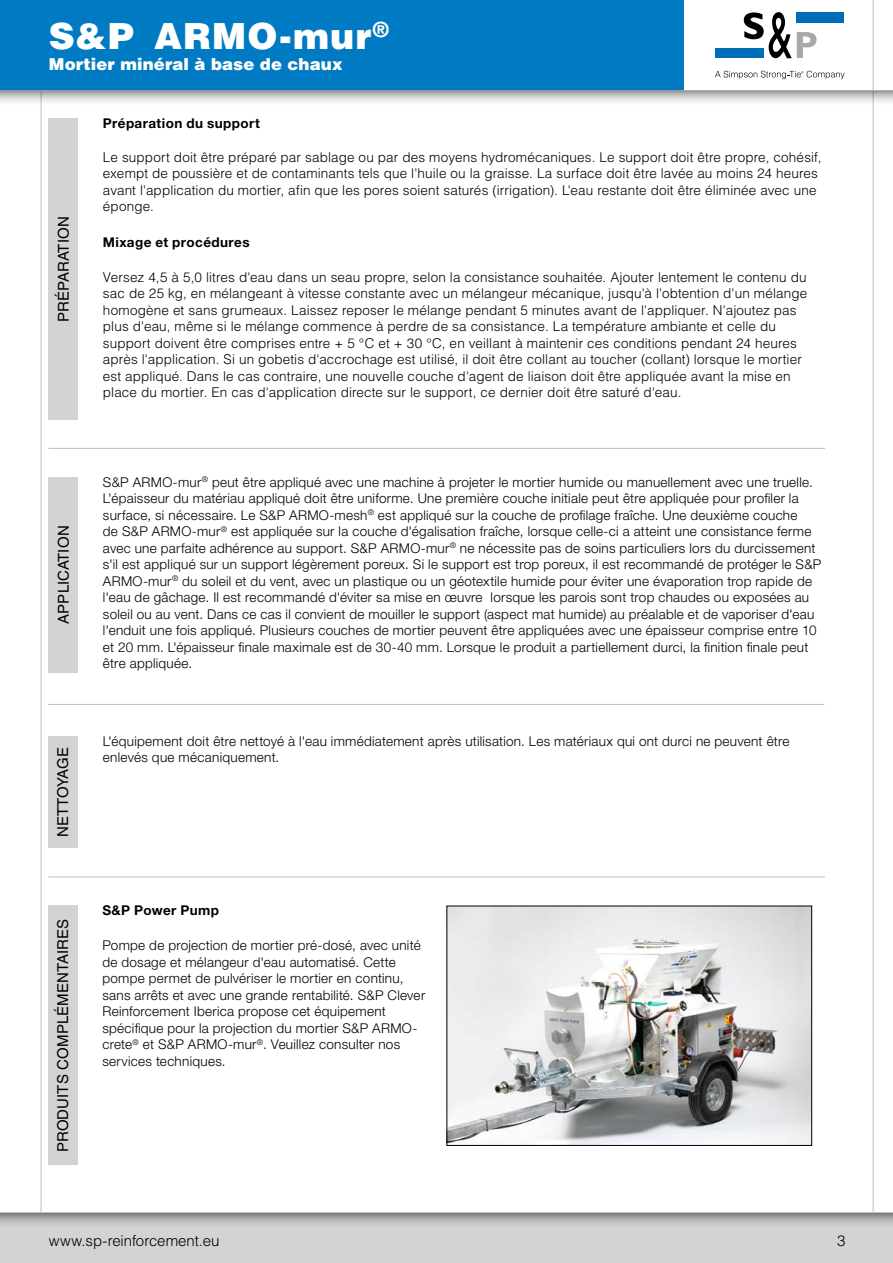
<style>
.page{position:relative;width:893px;height:1263px;background:#fff}
.page>*{position:absolute;margin:0;border:0;box-sizing:border-box;transform-origin:0 0}
.t1{font:900 36px "Helvetica LT Std";letter-spacing:.035em;color:#fff}
.t2{font:900 16.5px "Helvetica LT Std";letter-spacing:.005em;color:#fff}
.t3{font:15px "Helvetica LT Std";letter-spacing:.01em;color:#000}
.t4{font:300 15px "Helvetica LT Std";letter-spacing:-.005em;color:#000}
.t5{font:300 13.5px/16.5px "Helvetica Neue LT Std";letter-spacing:.02em;color:#000}
.t6{font:300 13.5px/16.5px "Helvetica LT Std";letter-spacing:.01em;color:#000}
.t7{font:700 13.5px "Helvetica Neue LT Std";letter-spacing:.03em;color:#000}
</style>
<div class="page">
<hr style="left:873px;top:0;width:1px;height:1263px;background:#bcbec0">
<hr style="left:41px;top:92px;width:1px;height:1171px;background:#bcbec0">
<div style="left:0;top:1212px;width:893px;height:51px;background:#d1d3d4"></div>
<svg style="left:0;top:1213px;width:893px;height:11px"></svg>
<hr style="left:0;top:1212px;width:893px;height:1px;background:#bcbec0">
<div style="left:0;top:0;width:683px;height:91px;background:#007ac2"></div>
<svg style="left:0;top:91px;width:893px;height:15px"></svg>
<hr style="left:0;top:90px;width:893px;height:1px;background:#bcbec0">
<div style="left:716px;top:48px;width:48px;height:10px;background:#006db7"></div>
<div style="left:796px;top:12px;width:48px;height:10px;background:#006db7"></div>
<svg style="left:744px;top:12px;width:72px;height:46px"></svg>
<svg style="left:715px;top:71px;width:130px;height:8px"></svg>
<hr style="left:48px;top:448px;width:777px;height:1px;background:#bcbec0">
<div style="left:48px;top:119px;width:30px;height:301px;background:#d1d3d4"></div>
<hr style="left:48px;top:704px;width:776px;height:1px;background:#bcbec0">
<div style="left:48px;top:477px;width:30px;height:195px;background:#d1d3d4"></div>
<hr style="left:48px;top:876px;width:777px;height:1px;background:#bcbec0">
<div style="left:48px;top:736px;width:30px;height:112px;background:#d1d3d4"></div>
<div style="left:48px;top:906px;width:30px;height:259px;background:#d1d3d4"></div>
<img style="left:448px;top:908px;width:362px;height:236px">
<div style="left:446px;top:906px;width:366px;height:240px;border:1px solid #000"></div>
<h1 class="t1" style="left:49px;top:13px;width:341px">S&amp;P ARMO-mur<sup>®</sup></h1>
<p class="t2" style="left:49px;top:54px;width:296px">Mortier minéral à base de chaux</p>
<p class="t3" style="left:55px;top:322px;width:107px;rotate:-90deg">PRÉPARATION</p>
<p class="t3" style="left:55px;top:624px;width:100px;rotate:-90deg">APPLICATION</p>
<p class="t7" style="left:103px;top:115px;width:158px">Préparation du support</p>
<p class="t6" style="left:103px;top:149px;width:720px">Le support doit être préparé par sablage ou par des moyens hydromécaniques. Le support doit être propre, cohésif, exempt de poussière et de contaminants tels que l'huile ou la graisse. La surface doit être lavée au moins 24 heures avant l'application du mortier, afin que les pores soient saturés (irrigation). L'eau restante doit être éliminée avec une éponge.</p>
<p class="t7" style="left:103px;top:233px;width:148px">Mixage et procédures</p>
<p class="t6" style="left:103px;top:269px;width:706px">Versez 4,5 à 5,0 litres d'eau dans un seau propre, selon la consistance souhaitée. Ajouter lentement le contenu du sac de 25 kg, en mélangeant à vitesse constante avec un mélangeur mécanique, jusqu'à l'obtention d'un mélange homogène et sans grumeaux. Laissez reposer le mélange pendant 5 minutes avant de l'appliquer. N'ajoutez pas plus d'eau, même si le mélange commence à perdre de sa consistance. La température ambiante et celle du support doivent être comprises entre + 5 °C et + 30 °C, en veillant à maintenir ces conditions pendant 24 heures après l'application. Si un gobetis d'accrochage est utilisé, il doit être collant au toucher (collant) lorsque le mortier est appliqué. Dans le cas contraire, une nouvelle couche d'agent de liaison doit être appliquée avant la mise en place du mortier. En cas d'application directe sur le support, ce dernier doit être saturé d'eau.</p>
<p class="t5" style="left:103px;top:473px;width:720px">S&amp;P ARMO-mur<sup>®</sup> peut être appliqué avec une machine à projeter le mortier humide ou manuellement avec une truelle.<br>L'épaisseur du matériau appliqué doit être uniforme. Une première couche initiale peut être appliquée pour profiler la surface, si nécessaire. Le S&amp;P ARMO-mesh<sup>®</sup> est appliqué sur la couche de profilage fraîche. Une deuxième couche<br>de S&amp;P ARMO-mur<sup>®</sup> est appliquée sur la couche d'égalisation fraîche, lorsque celle-ci a atteint une consistance ferme avec une parfaite adhérence au support. S&amp;P ARMO-mur<sup>®</sup> ne nécessite pas de soins particuliers lors du durcissement s'il est appliqué sur un support légèrement poreux. Si le support est trop poreux, il est recommandé de protéger le S&amp;P ARMO-mur<sup>®</sup> du soleil et du vent, avec un plastique ou un géotextile humide pour éviter une évaporation trop rapide de l'eau de gâchage. Il est recommandé d'éviter sa mise en œuvre lorsque les parois sont trop chaudes ou exposées au soleil ou au vent. Dans ce cas il convient de mouiller le support (aspect mat humide) au préalable et de vaporiser d'eau l'enduit une fois appliqué. Plusieurs couches de mortier peuvent être appliquées avec une épaisseur comprise entre 10 et 20 mm. L'épaisseur finale maximale est de 30-40 mm. Lorsque le produit a partiellement durci, la finition finale peut être appliquée.</p>
<p class="t3" style="left:54px;top:837px;width:91px;rotate:-90deg">NETTOYAGE</p>
<p class="t5" style="left:103px;top:733px;width:688px">L'équipement doit être nettoyé à l'eau immédiatement après utilisation. Les matériaux qui ont durci ne peuvent être enlevés que mécaniquement.</p>
<p class="t3" style="left:54px;top:1152px;width:235px;rotate:-90deg">PRODUITS COMPLÉMENTAIRES</p>
<p class="t7" style="left:102px;top:902px;width:118px">S&amp;P Power Pump</p>
<p class="t5" style="left:102px;top:937px;width:324px">Pompe de projection de mortier pré-dosé, avec unité de dosage et mélangeur d'eau automatisé. Cette pompe permet de pulvériser le mortier en continu, sans arrêts et avec une grande rentabilité. S&amp;P Clever Reinforcement Iberica propose cet équipement spécifique pour la projection du mortier S&amp;P ARMO&shy;crete<sup>®</sup> et S&amp;P ARMO-mur<sup>®</sup>. Veuillez consulter nos services techniques.</p>
<p class="t4" style="left:49px;top:1231px;width:172px">www.sp-reinforcement.eu</p>
<p class="t4" style="left:837px;top:1231px;width:10px">3</p>
</div>
